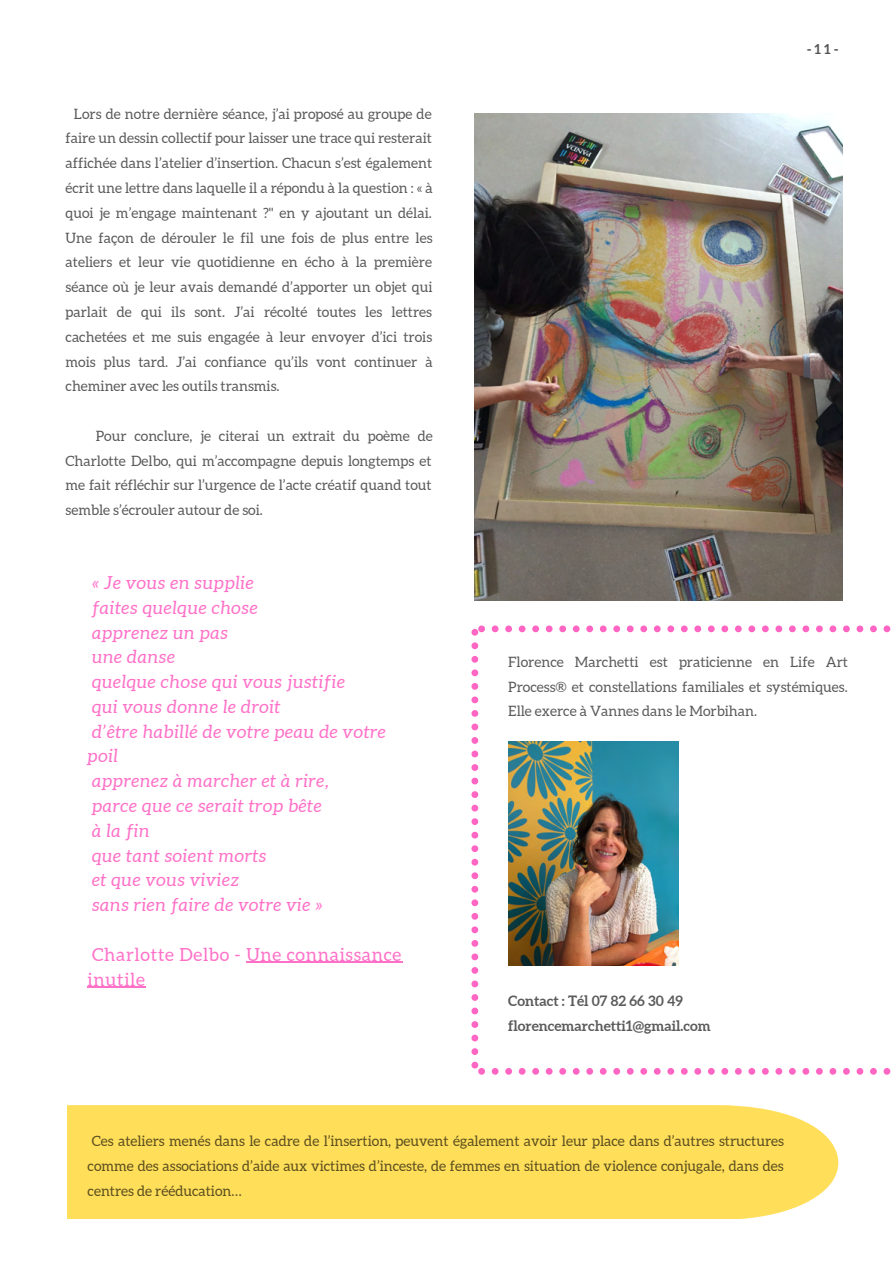
<style>
.page{position:relative;width:894px;height:1264px;background:#fff}
.page>*{position:absolute;margin:0;border:0;box-sizing:border-box;transform-origin:0 0}
.t1{font:italic 18px/24.8px "Aleo";letter-spacing:.04em;color:#ff66c4}
.t2{font:18px/24.8px "Aleo";letter-spacing:.04em;color:#ff66c4}
.t3{font:14.25px/24.8px "Aleo";color:#000;text-align:justify}
.t4{font:700 14.25px/24.8px "Aleo";color:#000}
.t5{font:700 13.5px "Aleo";color:#545454}
</style>
<div class="page">
<svg style="left:471px;top:625px;width:420px;height:449px"></svg>
<hr style="left:246px;top:961px;width:156px;height:2px;background:#ff66c4">
<hr style="left:88px;top:986px;width:58px;height:1px;background:#ff66c4">
<div style="left:67px;top:1105px;width:771px;height:113px;background:#ffde59"></div>
<img style="left:474px;top:113px;width:368px;height:487px">
<img style="left:508px;top:741px;width:170px;height:224px">
<p class="t3" style="left:66px;top:101px;width:368px;text-indent:8px">Lors de notre dernière séance, j’ai proposé au groupe de faire un dessin collectif pour laisser une trace qui resterait affichée dans l’atelier d’insertion. Chacun s’est également écrit une lettre dans laquelle il a répondu à la question : « à quoi je m’engage maintenant ?" en y ajoutant un délai.<br>Une façon de dérouler le fil une fois de plus entre les ateliers et leur vie quotidienne en écho à la première séance où je leur avais demandé d’apporter un objet qui parlait de qui ils sont. J’ai récolté toutes les lettres cachetées et me suis engagée à leur envoyer d’ici trois mois plus tard. J’ai confiance qu’ils vont continuer à cheminer avec les outils transmis.</p>
<p class="t3" style="left:66px;top:423px;width:368px;text-indent:30px">Pour conclure, je citerai un extrait du poème de Charlotte Delbo, qui m’accompagne depuis longtemps et me fait réfléchir sur l’urgence de l’acte créatif quand tout semble s’écrouler autour de soi.</p>
<p class="t1" style="left:88px;top:570px;width:299px">« Je vous en supplie<br>faites quelque chose<br>apprenez un pas<br>une danse<br>quelque chose qui vous justifie<br>qui vous donne le droit<br>d’être habillé de votre peau de votre poil<br>apprenez à marcher et à rire,<br>parce que ce serait trop bête<br>à la fin<br>que tant soient morts<br>et que vous viviez<br>sans rien faire de votre vie »</p>
<p class="t2" style="left:88px;top:941px;width:315px">Charlotte Delbo - Une connaissance inutile</p>
<p class="t5" style="left:806px;top:42px;width:33px">-11-</p>
<p class="t3" style="left:508px;top:649px;width:341px">Florence Marchetti est praticienne en Life Art Process® et constellations familiales et systémiques.<br>Elle exerce à Vannes dans le Morbihan.</p>
<p class="t4" style="left:508px;top:988px;width:204px">Contact : Tél 07 82 66 30 49 florencemarchetti1@gmail.com</p>
<p class="t3" style="left:88px;top:1128px;width:697px">Ces ateliers menés dans le cadre de l’insertion, peuvent également avoir leur place dans d’autres structures comme des associations d’aide aux victimes d’inceste, de femmes en situation de violence conjugale, dans des centres de rééducation…</p>
</div>
